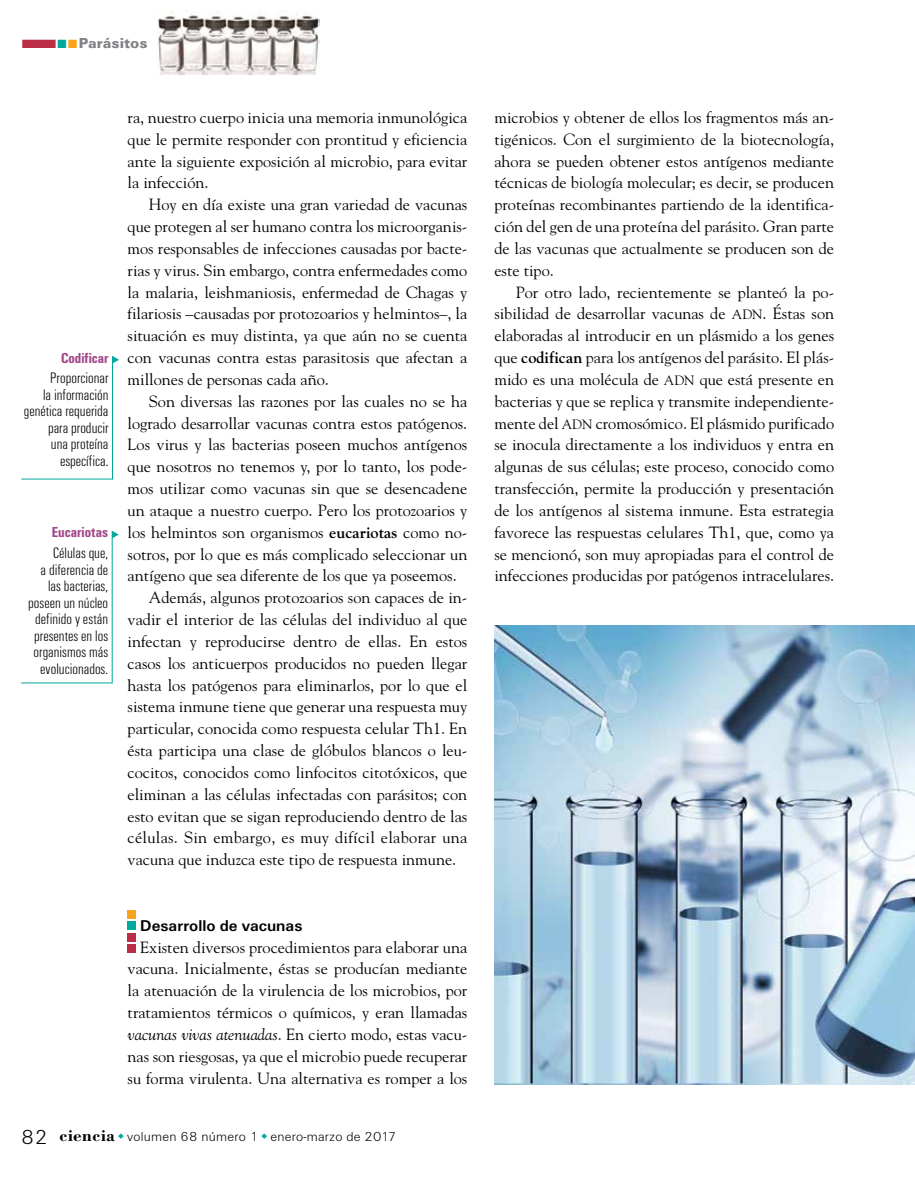
<style>
.page{position:relative;width:915px;height:1191px;background:#fff}
.page>*{position:absolute;margin:0;border:0;box-sizing:border-box;transform-origin:0 0}
.t1{font:16.2px/21.8px "Goudy";color:#000;text-align:justify}
.t2{font:16.2px "Goudy";letter-spacing:.02em;color:#000}
.t3{font:700 16.2px "Unitus T";color:#000}
.t4{font:300 condensed 15.75px/16.5px "Unitus T";color:#000;text-align:right}
.t5{font:700 condensed 15px "Unitus T";color:#a2468a}
.t6{font:900 15px "Unitus T";letter-spacing:.005em;color:#808285}
.t7{font:300 13.5px "Unitus T";letter-spacing:.02em;color:#000}
.s1{color:#bb2d45}
.s2{color:#00a99b}
.s3{color:#faa41d}
.s4{font-weight:700}
.s5{font-style:italic}
.s6{font-size:21px}
.s7{font-family:"Bodoni";font-weight:700;font-size:17.25px}
.s8{font-size:13.5px}
</style>
<div class="page">
<img style="left:157px;top:11px;width:162px;height:64px">
<div style="left:128px;top:944px;width:8px;height:8px;background:#bb2d45"></div>
<div style="left:128px;top:933px;width:8px;height:8px;background:#bb2d45"></div>
<div style="left:128px;top:921px;width:8px;height:9px;background:#00a99b"></div>
<div style="left:128px;top:910px;width:8px;height:8px;background:#faa41d"></div>
<svg style="left:21px;top:356px;width:98px;height:124px"></svg>
<svg style="left:21px;top:530px;width:98px;height:153px"></svg>
<img style="left:494px;top:626px;width:420px;height:458px">
<p class="t6" style="left:21px;top:34px;width:128px"><span class="s1">■</span><span class="s2">■</span><span class="s3">■</span>Parásitos</p>
<p class="t5" style="left:61px;top:349px;width:49px">Codificar</p>
<p class="t4" style="left:24px;top:370px;width:86px">Proporcionar<br>la información genética requerida para producir<br>una proteína específica.</p>
<p class="t5" style="left:52px;top:524px;width:58px">Eucariotas</p>
<p class="t4" style="left:28px;top:544px;width:81px">Células que,<br>a diferencia de las bacterias, poseen un núcleo definido y están presentes en los organismos más evolucionados.</p>
<p class="t1" style="left:127px;top:106px;width:341px">ra, nuestro cuerpo inicia una memoria inmunológica que le permite responder con prontitud y eficiencia ante la siguiente exposición al microbio, para evitar la infección.</p>
<p class="t1" style="left:127px;top:193px;width:341px;text-indent:21px">Hoy en día existe una gran variedad de vacunas que protegen al ser humano contra los microorganis&shy;mos responsables de infecciones causadas por bacte&shy;rias y virus. Sin embargo, contra enfermedades como la malaria, leishmaniosis, enfermedad de Chagas y filariosis –causadas por protozoarios y helmintos–, la situación es muy distinta, ya que aún no se cuenta con vacunas contra estas parasitosis que afectan a millones de personas cada año.</p>
<p class="t1" style="left:149px;top:390px;width:320px">Son diversas las razones por las cuales no se ha</p>
<p class="t1" style="left:127px;top:411px;width:341px">logrado desarrollar vacunas contra estos patógenos.</p>
<p class="t1" style="left:127px;top:433px;width:341px">Los virus y las bacterias poseen muchos antígenos</p>
<p class="t1" style="left:127px;top:455px;width:341px">que nosotros no tenemos y, por lo tanto, los pode-</p>
<p class="t1" style="left:127px;top:477px;width:341px">mos utilizar como vacunas sin que se desencadene</p>
<p class="t1" style="left:127px;top:499px;width:341px">un ataque a nuestro cuerpo. Pero los protozoarios y</p>
<p class="t1" style="left:127px;top:521px;width:341px">los helmintos son organismos <span class="s4">eucariotas</span> como no-</p>
<p class="t1" style="left:127px;top:542px;width:341px">sotros, por lo que es más complicado seleccionar un</p>
<p class="t1" style="left:127px;top:564px;width:330px">antígeno que sea diferente de los que ya poseemos.</p>
<p class="t1" style="left:149px;top:586px;width:320px">Además, algunos protozoarios son capaces de in-</p>
<p class="t1" style="left:127px;top:608px;width:341px">vadir el interior de las células del individuo al que</p>
<p class="t1" style="left:127px;top:630px;width:341px">infectan y reproducirse dentro de ellas. En estos</p>
<p class="t1" style="left:127px;top:652px;width:341px">casos los anticuerpos producidos no pueden llegar</p>
<p class="t1" style="left:127px;top:673px;width:341px">hasta los patógenos para eliminarlos, por lo que el</p>
<p class="t1" style="left:127px;top:695px;width:341px">sistema inmune tiene que generar una respuesta muy</p>
<p class="t1" style="left:127px;top:717px;width:341px">particular, conocida como respuesta celular Th1. En</p>
<p class="t1" style="left:127px;top:739px;width:341px">ésta participa una clase de glóbulos blancos o leu-</p>
<p class="t1" style="left:127px;top:761px;width:341px">cocitos, conocidos como linfocitos citotóxicos, que</p>
<p class="t1" style="left:127px;top:782px;width:341px">eliminan a las células infectadas con parásitos; con</p>
<p class="t1" style="left:127px;top:804px;width:341px">esto evitan que se sigan reproduciendo dentro de las</p>
<p class="t2" style="left:127px;top:827px;width:341px">células. Sin embargo, es muy difícil elaborar una</p>
<p class="t1" style="left:127px;top:848px;width:330px">vacuna que induzca este tipo de respuesta inmune.</p>
<p class="t3" style="left:140px;top:916px;width:164px">Desarrollo de vacunas</p>
<p class="t1" style="left:127px;top:935px;width:341px;text-indent:13px">Existen diversos procedimientos para elaborar una vacuna. Inicialmente, éstas se producían mediante la atenuación de la virulencia de los microbios, por tratamientos térmicos o químicos, y eran llamadas <span class="s5">vacunas vivas atenuadas</span>. En cierto modo, estas vacu&shy;nas son riesgosas, ya que el microbio puede recuperar su forma virulenta. Una alternativa es romper a los</p>
<p class="t7" style="left:21px;top:1128px;width:376px"><span class="s6">82</span> <span class="s7">ciencia</span> volumen 68 número 1 enero-marzo de 2017</p>
<p class="t1" style="left:494px;top:106px;width:341px">microbios y obtener de ellos los fragmentos más an&shy;tigénicos. Con el surgimiento de la biotecnología, ahora se pueden obtener estos antígenos mediante técnicas de biología molecular; es decir, se producen proteínas recombinantes partiendo de la identifica&shy;ción del gen de una proteína del parásito. Gran parte de las vacunas que actualmente se producen son de este tipo.</p>
<p class="t1" style="left:494px;top:280px;width:341px;text-indent:21px">Por otro lado, recientemente se planteó la po&shy;sibilidad de desarrollar vacunas de <span class="s8">ADN</span>. Éstas son elaboradas al introducir en un plásmido a los genes que <span class="s4">codifican</span> para los antígenos del parásito. El plás&shy;mido es una molécula de <span class="s8">ADN</span> que está presente en bacterias y que se replica y transmite independiente&shy;mente del <span class="s8">ADN</span> cromosómico. El plásmido purificado se inocula directamente a los individuos y entra en algunas de sus células; este proceso, conocido como transfección, permite la producción y presentación de los antígenos al sistema inmune. Esta estrategia favorece las respuestas celulares Th1, que, como ya se mencionó, son muy apropiadas para el control de infecciones producidas por patógenos intracelulares.</p>
</div>
